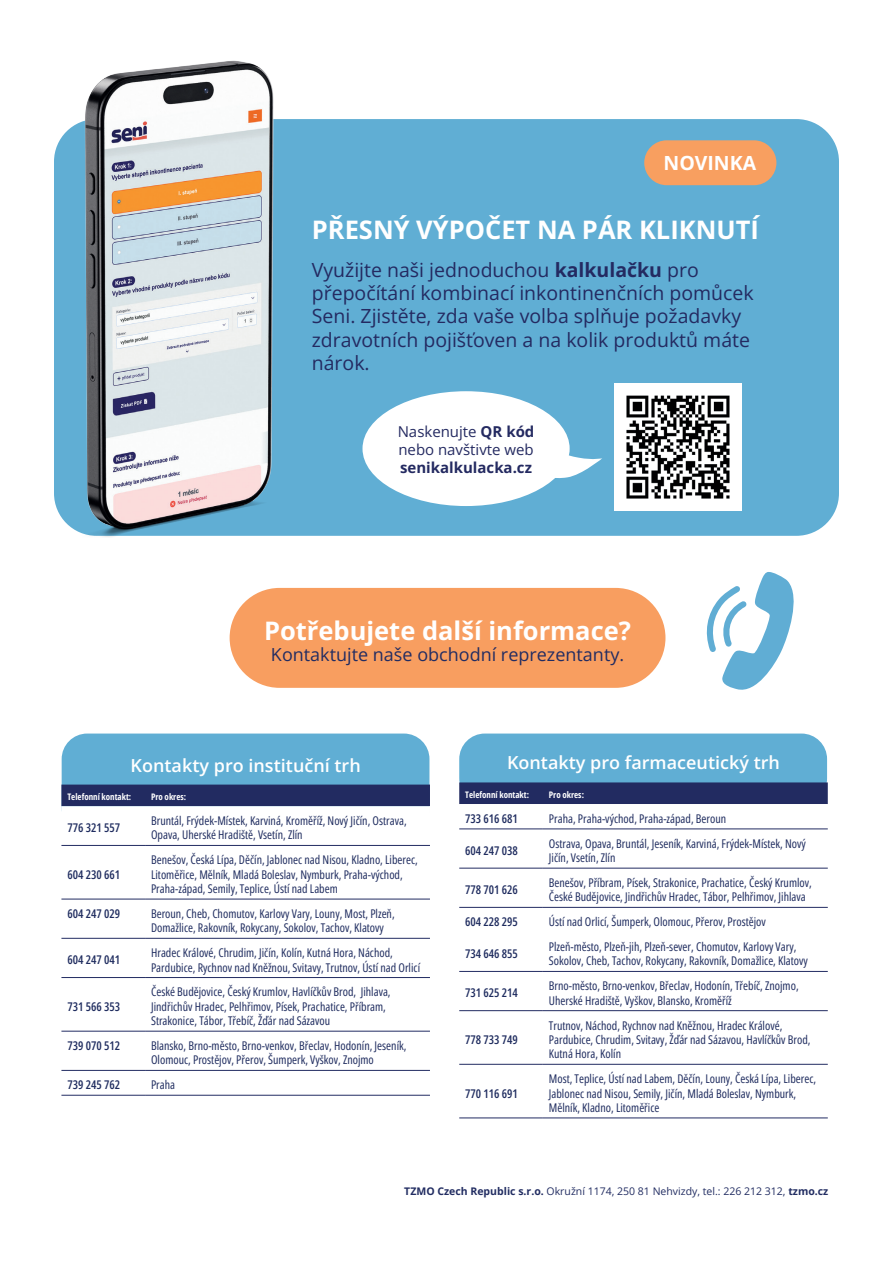
<style>
.page{position:relative;width:893px;height:1263px;background:#fff}
.page>*{position:absolute;margin:0;border:0;box-sizing:border-box;transform-origin:0 0}
.t1{font:700 25.5px "Open Sans";color:#fff}
.t2{font:19.5px/23.4px "Open Sans";color:#242a61}
.t3{font:700 19.5px "Open Sans";color:#fff}
.t4{font:600 18px "Open Sans";color:#fff}
.t5{font:18px "Open Sans";color:#222c62}
.t6{font:15px/18px "Open Sans";color:#242a61}
.t7{font:700 15px "Open Sans";color:#242a61}
.t8{font:12px/14.4px "Open Sans Condensed";color:#1f2c5f}
.t9{font:600 12px "Open Sans Condensed";color:#1f2c5f}
.t10{font:10.5px "Open Sans";color:#222d62}
.t11{font:700 9px "Open Sans Condensed";color:#fff}
.s1{font-weight:700}
</style>
<div class="page">
<div style="left:230px;top:588px;width:435px;height:100px;background:#f89e60;border-radius:50px"></div>
<div style="left:62px;top:733px;width:367px;height:100px;background:#60aed4;border-radius:26px"></div>
<div style="left:459px;top:733px;width:368px;height:71px;background:#60aed4;border-radius:26px"></div>
<div style="left:54px;top:119px;width:785px;height:417px;background:#60aed4;border-radius:43px"></div>
<div style="left:61px;top:784px;width:369px;height:22px;background:#222b61"></div>
<svg style="left:61px;top:806px;width:369px;height:289px"></svg>
<hr style="left:61px;top:845px;width:84px;height:1px;background:#222c62">
<hr style="left:145px;top:845px;width:285px;height:1px;background:#222c62">
<hr style="left:61px;top:899px;width:84px;height:1px;background:#222c62">
<hr style="left:145px;top:899px;width:285px;height:1px;background:#222c62">
<hr style="left:61px;top:938px;width:84px;height:1px;background:#222c62">
<hr style="left:145px;top:938px;width:285px;height:1px;background:#222c62">
<hr style="left:61px;top:1031px;width:84px;height:1px;background:#222c62">
<hr style="left:145px;top:1031px;width:285px;height:1px;background:#222c62">
<hr style="left:61px;top:1070px;width:84px;height:1px;background:#222c62">
<hr style="left:145px;top:1070px;width:285px;height:1px;background:#222c62">
<hr style="left:61px;top:1095px;width:84px;height:1px;background:#222c62">
<hr style="left:145px;top:1095px;width:285px;height:1px;background:#222c62">
<hr style="left:61px;top:977px;width:84px;height:1px;background:#222c62">
<hr style="left:145px;top:977px;width:285px;height:1px;background:#222c62">
<div style="left:459px;top:782px;width:369px;height:22px;background:#222b61"></div>
<svg style="left:459px;top:829px;width:369px;height:235px"></svg>
<hr style="left:459px;top:828px;width:84px;height:1px;background:#222c62">
<hr style="left:543px;top:828px;width:285px;height:1px;background:#222c62">
<hr style="left:459px;top:868px;width:84px;height:1px;background:#222c62">
<hr style="left:543px;top:868px;width:285px;height:1px;background:#222c62">
<hr style="left:459px;top:907px;width:84px;height:1px;background:#222c62">
<hr style="left:543px;top:907px;width:285px;height:1px;background:#222c62">
<hr style="left:459px;top:971px;width:84px;height:1px;background:#222c62">
<hr style="left:543px;top:971px;width:285px;height:1px;background:#222c62">
<hr style="left:459px;top:1010px;width:84px;height:1px;background:#222c62">
<hr style="left:543px;top:1010px;width:285px;height:1px;background:#222c62">
<hr style="left:459px;top:1064px;width:84px;height:1px;background:#222c62">
<hr style="left:543px;top:1064px;width:285px;height:1px;background:#222c62">
<hr style="left:459px;top:1117px;width:84px;height:1px;background:#222c62">
<hr style="left:543px;top:1117px;width:285px;height:1px;background:#222c62">
<img style="left:615px;top:384px;width:126px;height:126px">
<div style="left:362px;top:391px;width:208px;height:115px;background:#fff;border-radius:50%"></div>
<svg style="left:553px;top:451px;width:49px;height:29px"></svg>
<div style="left:644px;top:140px;width:132px;height:45px;background:#f89f60;border-radius:22px"></div>
<img style="left:54px;top:60px;width:237px;height:477px">
<svg style="left:706px;top:572px;width:88px;height:118px"></svg>
<h2 class="t3" style="left:663px;top:149px;width:94px">NOVINKA</h2>
<h1 class="t1" style="left:312px;top:212px;width:449px">PŘESNÝ VÝPOČET NA PÁR KLIKNUTÍ</h1>
<h2 class="t2" style="left:312px;top:257px;width:443px">Využijte naši jednoduchou <span class="s1">kalkulačku</span> pro přepočítání kombinací inkontinenčních pomůcek Seni. Zjistěte, zda vaše volba splňuje požadavky zdravotních pojišťoven a na kolik produktů máte nárok.</h2>
<p class="t6" style="left:398px;top:422px;width:138px">Naskenujte <span class="s1">QR kód </span>nebo navštivte web</p>
<p class="t7" style="left:400px;top:457px;width:133px">senikalkulacka.cz</p>
<h1 class="t1" style="left:264px;top:612px;width:368px">Potřebujete další informace?</h1>
<h3 class="t5" style="left:271px;top:642px;width:355px">Kontaktujte naše obchodní reprezentanty.</h3>
<h3 class="t4" style="left:131px;top:753px;width:232px">Kontakty pro instituční trh</h3>
<p class="t11" style="left:67px;top:790px;width:65px">Telefonní kontakt:</p>
<p class="t11" style="left:151px;top:790px;width:37px">Pro okres:</p>
<p class="t9" style="left:67px;top:819px;width:54px">776 321 557</p>
<p class="t8" style="left:151px;top:813px;width:257px">Bruntál, Frýdek-Místek, Karviná, Kroměříž, Nový Jičín, Ostrava,<br>Opava, Uherské Hradiště, Vsetín, Zlín</p>
<p class="t9" style="left:67px;top:866px;width:54px">604 230 661</p>
<p class="t8" style="left:151px;top:852px;width:268px">Benešov, Česká Lípa, Děčín, Jablonec nad Nisou, Kladno, Liberec,<br>Litoměřice, Mělník, Mladá Boleslav, Nymburk, Praha-východ,<br>Praha-západ, Semily, Teplice, Ústí nad Labem</p>
<p class="t9" style="left:67px;top:905px;width:54px">604 247 029</p>
<p class="t8" style="left:151px;top:906px;width:245px">Beroun, Cheb, Chomutov, Karlovy Vary, Louny, Most, Plzeň,<br>Domažlice, Rakovník, Rokycany, Sokolov, Tachov, Klatovy</p>
<p class="t9" style="left:67px;top:951px;width:54px">604 247 041</p>
<p class="t8" style="left:151px;top:945px;width:271px">Hradec Králové, Chrudim, Jičín, Kolín, Kutná Hora, Náchod,<br>Pardubice, Rychnov nad Kněžnou, Svitavy, Trutnov, Ústí nad Orlicí</p>
<p class="t9" style="left:67px;top:998px;width:54px">731 566 353</p>
<p class="t8" style="left:151px;top:984px;width:241px">České Budějovice, Český Krumlov, Havlíčkův Brod, Jihlava,<br>Jindřichův Hradec, Pelhřimov, Písek, Prachatice, Příbram,<br>Strakonice, Tábor, Třebíč, Žďár nad Sázavou</p>
<p class="t9" style="left:67px;top:1037px;width:54px">739 070 512</p>
<p class="t8" style="left:151px;top:1038px;width:257px">Blansko, Brno-město, Brno-venkov, Břeclav, Hodonín, Jeseník,<br>Olomouc, Prostějov, Přerov, Šumperk, Vyškov, Znojmo</p>
<p class="t9" style="left:67px;top:1076px;width:54px">739 245 762</p>
<p class="t8" style="left:151px;top:1077px;width:26px">Praha</p>
<h3 class="t4" style="left:507px;top:750px;width:275px">Kontakty pro farmaceutický trh</h3>
<p class="t11" style="left:465px;top:788px;width:65px">Telefonní kontakt:</p>
<p class="t11" style="left:549px;top:788px;width:37px">Pro okres:</p>
<p class="t9" style="left:465px;top:810px;width:54px">733 616 681</p>
<p class="t8" style="left:549px;top:811px;width:179px">Praha, Praha-východ, Praha-západ, Beroun</p>
<p class="t9" style="left:465px;top:842px;width:54px">604 247 038</p>
<p class="t8" style="left:549px;top:836px;width:259px">Ostrava, Opava, Bruntál, Jeseník, Karviná, Frýdek-Místek, Nový<br>Jičín, Vsetín, Zlín</p>
<p class="t9" style="left:465px;top:881px;width:54px">778 701 626</p>
<p class="t8" style="left:549px;top:875px;width:264px">Benešov, Příbram, Písek, Strakonice, Prachatice, Český Krumlov,<br>České Budějovice, Jindřichův Hradec, Tábor, Pelhřimov, Jihlava</p>
<p class="t9" style="left:465px;top:913px;width:54px">604 228 295</p>
<p class="t8" style="left:549px;top:914px;width:218px">Ústí nad Orlicí, Šumperk, Olomouc, Přerov, Prostějov</p>
<p class="t9" style="left:465px;top:945px;width:54px">734 646 855</p>
<p class="t8" style="left:549px;top:939px;width:260px">Plzeň-město, Plzeň-jih, Plzeň-sever, Chomutov, Karlovy Vary,<br>Sokolov, Cheb, Tachov, Rokycany, Rakovník, Domažlice, Klatovy</p>
<p class="t9" style="left:465px;top:985px;width:54px">731 625 214</p>
<p class="t8" style="left:549px;top:978px;width:251px">Brno-město, Brno-venkov, Břeclav, Hodonín, Třebíč, Znojmo,<br>Uherské Hradiště, Vyškov, Blansko, Kroměříž</p>
<p class="t9" style="left:465px;top:1031px;width:54px">778 733 749</p>
<p class="t8" style="left:549px;top:1018px;width:263px">Trutnov, Náchod, Rychnov nad Kněžnou, Hradec Králové,<br>Pardubice, Chrudim, Svitavy, Žďár nad Sázavou, Havlíčkův Brod,<br>Kutná Hora, Kolín</p>
<p class="t9" style="left:465px;top:1085px;width:54px">770 116 691</p>
<p class="t8" style="left:549px;top:1071px;width:269px">Most, Teplice, Ústí nad Labem, Děčín, Louny, Česká Lípa, Liberec,<br>Jablonec nad Nisou, Semily, Jičín, Mladá Boleslav, Nymburk,<br>Mělník, Kladno, Litoměřice</p>
<p class="t10" style="left:404px;top:1184px;width:426px"><span class="s1">TZMO Czech Republic s.r.o.</span> Okružní 1174, 250 81 Nehvizdy, tel.: 226 212 312, <span class="s1">tzmo.cz</span></p>
</div>
